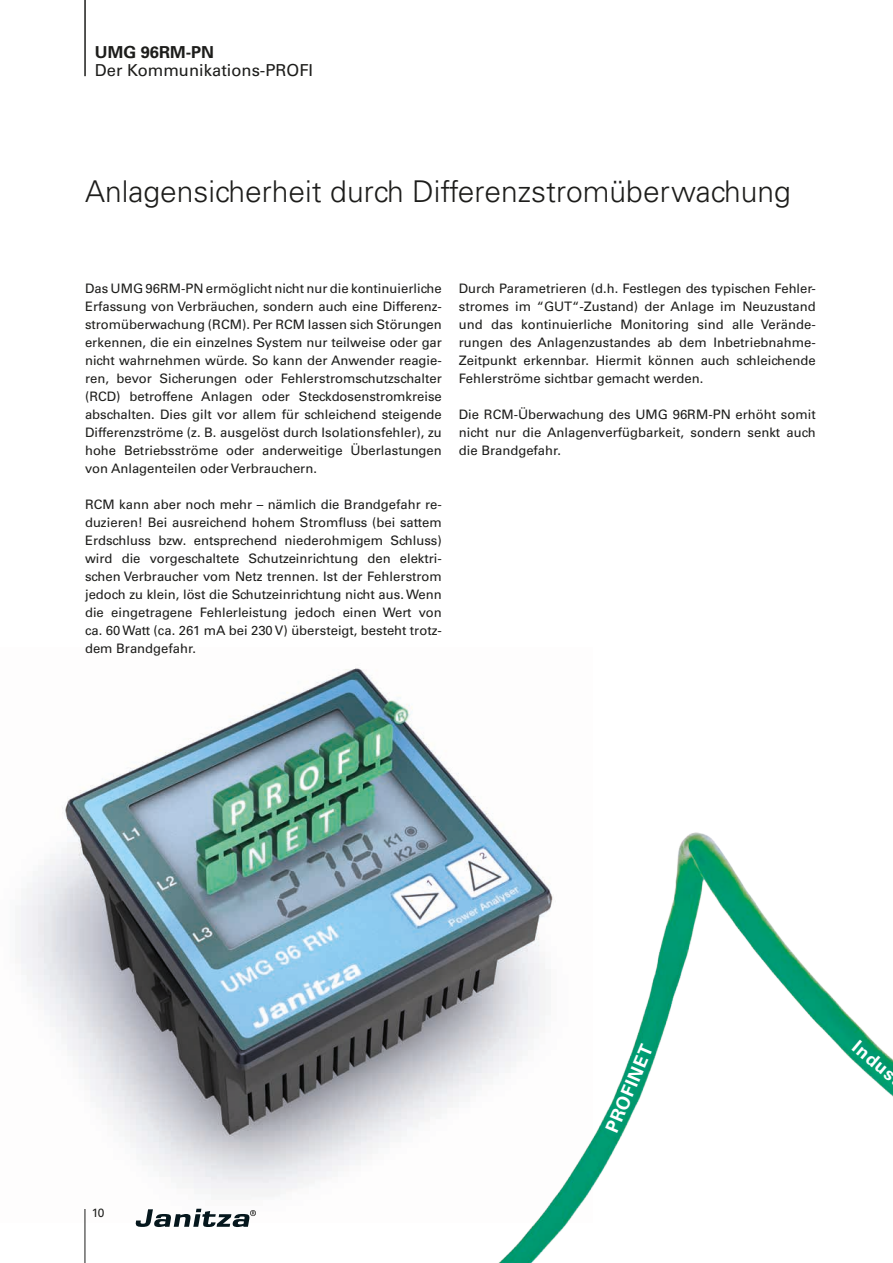
<style>
.page{position:relative;width:893px;height:1263px;background:#fff}
.page>*{position:absolute;margin:0;border:0;box-sizing:border-box;transform-origin:0 0}
.t1{font:300 30px "Univers LT Std";color:#1d1d1b}
.t2{font:700 18px "Univers LT Std";color:#fff}
.t3{font:16.5px "Univers LT Std";color:#1d1d1b}
.t4{font:700 16.5px "Univers LT Std";color:#1d1d1b}
.t5{font:13.05px/18px "Univers LT Std";color:#1d1d1b;text-align:justify}
.t6{font:12px "Univers LT Std";color:#1d1d1b}
</style>
<div class="page">
<img style="left:21px;top:668px;width:455px;height:554px">
<svg style="left:136px;top:1209px;width:120px;height:18px"></svg>
<hr style="left:85px;top:1209px;width:1px;height:54px;background:#1d1d1b">
<hr style="left:84px;top:0;width:2px;height:76px;background:#1d1d1b">
<img style="left:424px;top:804px;width:469px;height:459px">
<p class="t4" style="left:95px;top:42px;width:121px">UMG 96RM-PN</p>
<p class="t3" style="left:95px;top:60px;width:220px">Der Kommunikations-PROFI</p>
<h1 class="t1" style="left:85px;top:174px;width:707px">Anlagensicherheit durch Differenzstromüberwachung</h1>
<p class="t5" style="left:85px;top:279px;width:358px">Das UMG 96RM-PN ermöglicht nicht nur die kontinuierliche Erfassung von Verbräuchen, sondern auch eine Differenz&shy;stromüberwachung (RCM). Per RCM lassen sich Störungen erkennen, die ein einzelnes System nur teilweise oder gar nicht wahrnehmen würde. So kann der Anwender reagie&shy;ren, bevor Sicherungen oder Fehlerstromschutzschalter (RCD) betroffene Anlagen oder Steckdosenstromkreise abschalten. Dies gilt vor allem für schleichend steigende Differenzströme (z. B. ausgelöst durch Isolationsfehler), zu hohe Betriebsströme oder anderweitige Überlastungen von Anlagenteilen oder Verbrauchern.</p>
<p class="t5" style="left:85px;top:495px;width:358px">RCM kann aber noch mehr – nämlich die Brandgefahr re&shy;duzieren! Bei ausreichend hohem Stromfluss (bei sattem Erdschluss bzw. entsprechend niederohmigem Schluss) wird die vorgeschaltete Schutzeinrichtung den elektri&shy;schen Verbraucher vom Netz trennen. Ist der Fehlerstrom jedoch zu klein, löst die Schutzeinrichtung nicht aus. Wenn die eingetragene Fehlerleistung jedoch einen Wert von ca. 60 Watt (ca. 261 mA bei 230 V) übersteigt, besteht trotz&shy;dem Brandgefahr.</p>
<p class="t5" style="left:459px;top:279px;width:358px">Durch Parametrieren (d.h. Festlegen des typischen Fehler&shy;stromes im “GUT“-Zustand) der Anlage im Neuzustand und das kontinuierliche Monitoring sind alle Verände&shy;rungen des Anlagenzustandes ab dem Inbetriebnahme-Zeitpunkt erkennbar. Hiermit können auch schleichende Fehlerströme sichtbar gemacht werden.</p>
<p class="t5" style="left:459px;top:405px;width:358px">Die RCM-Überwachung des UMG 96RM-PN erhöht somit nicht nur die Anlagenverfügbarkeit, sondern senkt auch die Brandgefahr.</p>
<p class="t6" style="left:92px;top:1205px;width:14px">10</p>
<h2 class="t2" style="left:601px;top:1128px;width:96px;rotate:-67deg">PROFINET</h2>
<h2 class="t2" style="left:861px;top:1036px;width:52px;rotate:40deg">Indus</h2>
</div>
